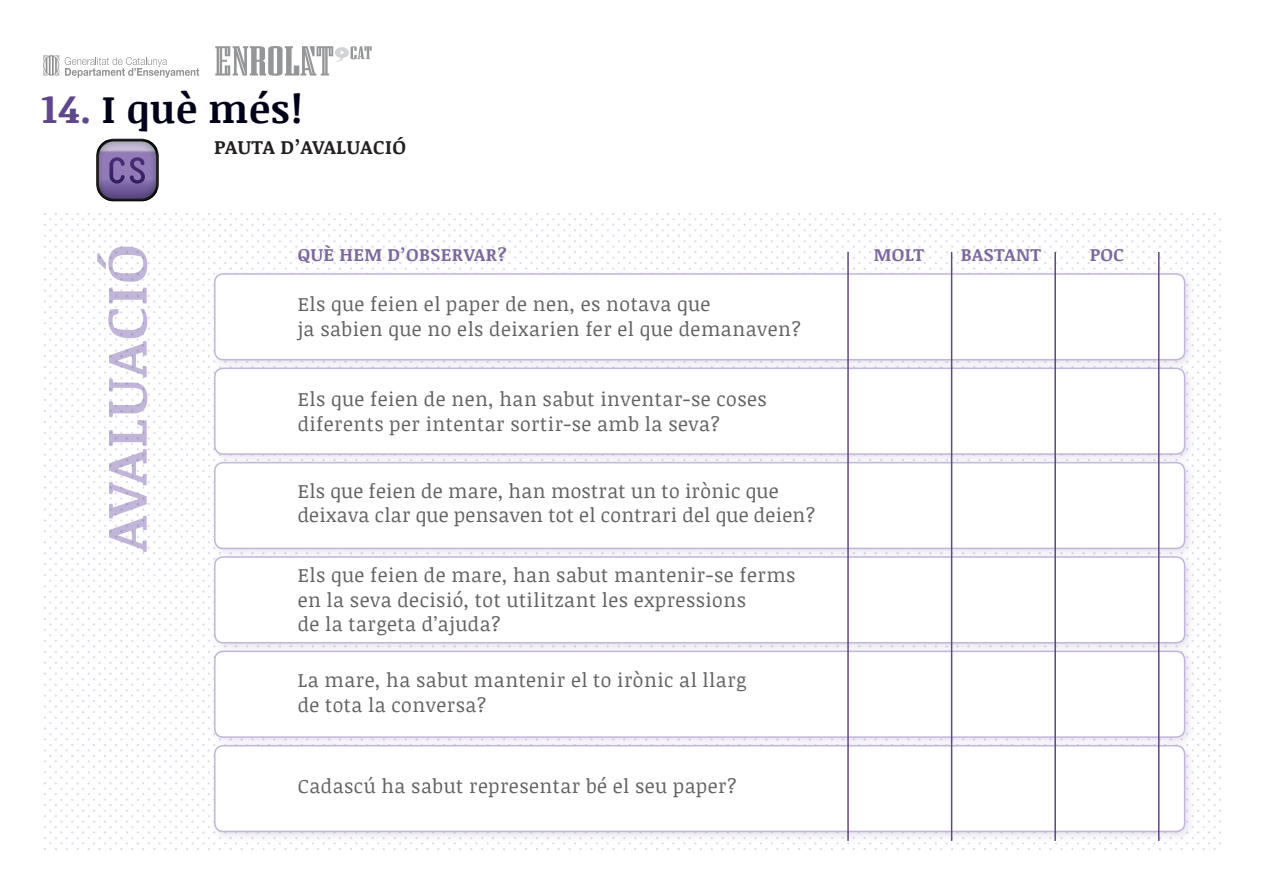
<style>
.page{position:relative;width:1263px;height:893px;background:#fff}
.page>*{position:absolute;margin:0;border:0;box-sizing:border-box;transform-origin:0 0}
.t1{font:700 57px "Noticia Text";letter-spacing:.025em;color:#c1b5d8}
.TITOL_FITXA{font:700 39px "Noticia Text";letter-spacing:.025em;color:#000119}
.Text_Avaluació{font:19.5px/24.6px "Noticia Text";letter-spacing:.025em;color:#636366}
.Cos_de_Text{font:700 19.5px "Noticia Text";letter-spacing:.025em;color:#231f20}
.Cos_de_Text-2{font:700 18px "Noticia Text";letter-spacing:.025em;color:#7b68a0}
.s1{font-size:40.5px;color:#5e478a}
</style>
<div class="page">
<img style="left:44px;top:213px;width:1176px;height:637px">
<div style="left:209px;top:268px;width:987px;height:576px;background:#5e478a;opacity:.15"></div>
<div style="left:215px;top:274px;width:969px;height:86px;background:#fff;border-radius:9px"></div>
<div style="left:214px;top:273px;width:971px;height:87px;border:2px solid #c1b5d8;border-radius:9px"></div>
<div style="left:215px;top:368px;width:969px;height:86px;background:#fff;border-radius:9px"></div>
<div style="left:214px;top:368px;width:971px;height:87px;border:2px solid #c1b5d8;border-radius:9px"></div>
<div style="left:215px;top:463px;width:969px;height:85px;background:#fff;border-radius:9px"></div>
<div style="left:214px;top:462px;width:971px;height:87px;border:2px solid #c1b5d8;border-radius:9px"></div>
<div style="left:215px;top:557px;width:969px;height:86px;background:#fff;border-radius:9px"></div>
<div style="left:214px;top:556px;width:971px;height:87px;border:2px solid #c1b5d8;border-radius:9px"></div>
<div style="left:215px;top:651px;width:969px;height:86px;background:#fff;border-radius:9px"></div>
<div style="left:214px;top:651px;width:971px;height:87px;border:2px solid #c1b5d8;border-radius:9px"></div>
<div style="left:215px;top:746px;width:969px;height:85px;background:#fff;border-radius:9px"></div>
<div style="left:214px;top:745px;width:971px;height:87px;border:2px solid #c1b5d8;border-radius:9px"></div>
<hr style="left:1158px;top:252px;width:1px;height:589px;background:#5e478a">
<hr style="left:1054px;top:252px;width:2px;height:589px;background:#5e478a">
<hr style="left:951px;top:252px;width:1px;height:589px;background:#5e478a">
<hr style="left:847px;top:252px;width:2px;height:589px;background:#5e478a">
<svg style="left:65px;top:57px;width:134px;height:21px"></svg>
<svg style="left:43px;top:55px;width:16px;height:21px"></svg>
<svg style="left:215px;top:46px;width:157px;height:30px"></svg>
<div style="left:96px;top:139px;width:63px;height:62px;border:3px solid #231f20;border-radius:16px"></div>
<svg style="left:97px;top:140px;width:60px;height:60px;background:#7a6a98"></svg>
<p class="TITOL_FITXA" style="left:41px;top:81px;width:263px"><span class="s1">14.</span> I què més!</p>
<h1 class="t1" style="left:85px;top:551px;width:308px;rotate:-90deg">AVALUACIÓ</h1>
<p class="Cos_de_Text" style="left:214px;top:133px;width:193px">PAUTA D’AVALUACIÓ</p>
<p class="Cos_de_Text-2" style="left:298px;top:241px;width:210px">QUÈ HEM D’OBSERVAR?</p>
<p class="Cos_de_Text-2" style="left:874px;top:241px;width:52px">MOLT</p>
<p class="Cos_de_Text-2" style="left:961px;top:241px;width:82px">BASTANT</p>
<p class="Cos_de_Text-2" style="left:1090px;top:241px;width:36px">POC</p>
<p class="Text_Avaluació" style="left:298px;top:291px;width:505px">Els que feien el paper de nen, es notava que<br>ja sabien que no els deixarien fer el que demanaven?</p>
<p class="Text_Avaluació" style="left:298px;top:386px;width:471px">Els que feien de nen, han sabut inventar-se coses diferents per intentar sortir-se amb la seva?</p>
<p class="Text_Avaluació" style="left:298px;top:478px;width:519px">Els que feien de mare, han mostrat un to irònic que deixava clar que pensaven tot el contrari del que deien?</p>
<p class="Text_Avaluació" style="left:298px;top:562px;width:499px">Els que feien de mare, han sabut mantenir-se ferms en la seva decisió, tot utilitzant les expressions<br>de la targeta d’ajuda?</p>
<p class="Text_Avaluació" style="left:298px;top:668px;width:450px">La mare, ha sabut mantenir el to irònic al llarg de tota la conversa?</p>
<p class="Text_Avaluació" style="left:298px;top:773px;width:441px">Cadascú ha sabut representar bé el seu paper?</p>
</div>
